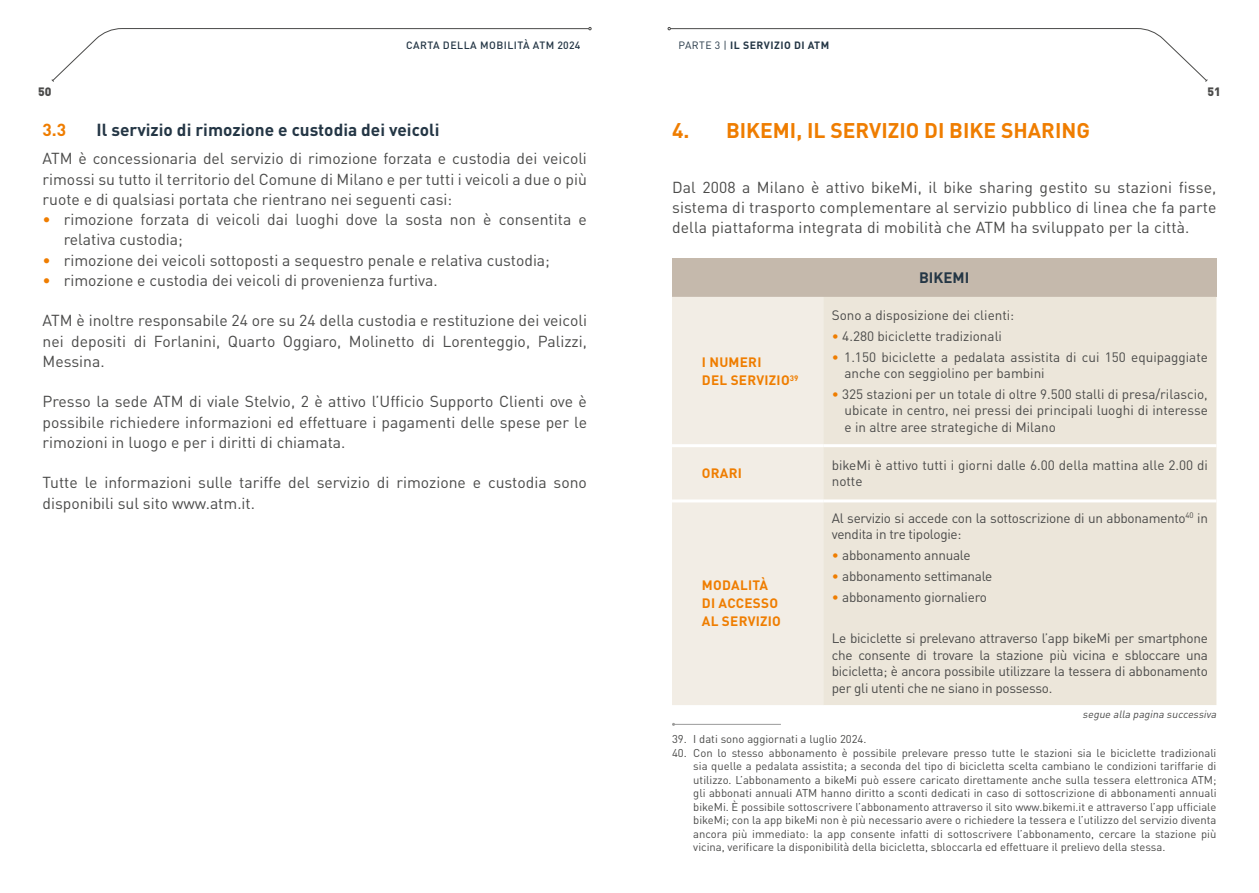
<style>
.page{position:relative;width:1259px;height:893px;background:#fff}
.page>*{position:absolute;margin:0;border:0;box-sizing:border-box;transform-origin:0 0}
.t1{font:700 21px "DIN Pro";color:#ef7d00}
.t2{font:700 17.25px "DIN Pro";color:#243645}
.t3{font:700 17.25px "DIN Pro";color:#ef7d00}
.t4{font:15.75px/20.2px "DIN Pro";color:#4a4a49;text-align:justify}
.t5{font:700 15px "DIN Pro";color:#243645}
.t6{font:13.5px/16.5px "DIN Pro";letter-spacing:-.005em;color:#4a4a49}
.t7{font:700 13.5px/18px "DIN Pro";letter-spacing:.02em;color:#ef7d00}
.t8{font:900 12px "DIN Pro";color:#4a4a49}
.t9{font:11.25px/13.5px "DIN Pro";color:#4a4a49;text-align:justify}
.t10{font:italic 10.5px "DIN Pro";color:#4a4a49}
.t11{font:500 10.5px "DIN Pro";letter-spacing:.045em;color:#243645}
.t12{font:700 10.5px "DIN Pro";letter-spacing:.045em;color:#243645}
.s1{font-weight:400}
.s2{color:#ef7d00}
</style>
<div class="page">
<div style="left:672px;top:259px;width:544px;height:38px;background:#c5b9ac"></div>
<div style="left:672px;top:297px;width:151px;height:408px;background:#f2ede5"></div>
<div style="left:823px;top:297px;width:393px;height:408px;background:#ece6da"></div>
<hr style="left:672px;top:444px;width:151px;height:3px;background:#fff">
<hr style="left:823px;top:444px;width:393px;height:3px;background:#fff">
<hr style="left:672px;top:499px;width:151px;height:3px;background:#fff">
<hr style="left:823px;top:499px;width:393px;height:3px;background:#fff">
<hr style="left:673px;top:724px;width:108px;height:1px;background:#9b9b9a">
<svg style="left:668px;top:27px;width:540px;height:55px"></svg>
<svg style="left:51px;top:27px;width:540px;height:55px"></svg>
<p class="t11" style="left:406px;top:37px;width:176px">CARTA DELLA MOBILITÀ ATM 2024</p>
<p class="t12" style="left:678px;top:37px;width:152px"><span class="s1">PARTE 3 |</span> IL SERVIZIO DI ATM</p>
<p class="t8" style="left:38px;top:81px;width:15px">50</p>
<p class="t8" style="left:1207px;top:81px;width:15px">51</p>
<p class="t3" style="left:43px;top:115px;width:25px">3.3</p>
<p class="t2" style="left:97px;top:115px;width:344px">Il servizio di rimozione e custodia dei veicoli</p>
<p class="t4" style="left:43px;top:147px;width:546px">ATM è concessionaria del servizio di rimozione forzata e custodia dei veicoli rimossi su tutto il territorio del Comune di Milano e per tutti i veicoli a due o più ruote e di qualsiasi portata che rientrano nei seguenti casi:</p>
<p class="t4" style="left:64px;top:208px;width:524px;text-indent:-21px"><span class="s2">•</span> rimozione forzata di veicoli dai luoghi dove la sosta non è consentita e relativa custodia;</p>
<p class="t4" style="left:43px;top:248px;width:509px"><span class="s2">•</span> rimozione dei veicoli sottoposti a sequestro penale e relativa custodia;</p>
<p class="t4" style="left:43px;top:269px;width:397px"><span class="s2">•</span> rimozione e custodia dei veicoli di provenienza furtiva.</p>
<p class="t4" style="left:43px;top:309px;width:546px">ATM è inoltre responsabile 24 ore su 24 della custodia e restituzione dei veicoli nei depositi di Forlanini, Quarto Oggiaro, Molinetto di Lorenteggio, Palizzi, Messina.</p>
<p class="t4" style="left:43px;top:390px;width:546px">Presso la sede ATM di viale Stelvio, 2 è attivo l’Ufficio Supporto Clienti ove è possibile richiedere informazioni ed effettuare i pagamenti delle spese per le rimozioni in luogo e per i diritti di chiamata.</p>
<p class="t4" style="left:43px;top:471px;width:546px">Tutte le informazioni sulle tariffe del servizio di rimozione e custodia sono disponibili sul sito www.atm.it.</p>
<h1 class="t1" style="left:672px;top:113px;width:419px">4. BIKEMI, IL SERVIZIO DI BIKE SHARING</h1>
<p class="t4" style="left:672px;top:175px;width:546px">Dal 2008 a Milano è attivo bikeMi, il bike sharing gestito su stazioni fisse, sistema di trasporto complementare al servizio pubblico di linea che fa parte della piattaforma integrata di mobilità che ATM ha sviluppato per la città.</p>
<p class="t5" style="left:919px;top:265px;width:52px">BIKEMI</p>
<p class="t7" style="left:702px;top:352px;width:98px">I NUMERI<br>DEL SERVIZIO<sup>39</sup></p>
<p class="t6" style="left:831px;top:306px;width:184px">Sono a disposizione dei clienti:</p>
<p class="t6" style="left:831px;top:326px;width:172px"><span class="s2">•</span> 4.280 biciclette tradizionali</p>
<p class="t6" style="left:844px;top:347px;width:365px;text-indent:-13px"><span class="s2">•</span> 1.150 biciclette a pedalata assistita di cui 150 equipaggiate anche con seggiolino per bambini</p>
<p class="t6" style="left:844px;top:384px;width:365px;text-align:justify;text-indent:-13px"><span class="s2">•</span> 325 stazioni per un totale di oltre 9.500 stalli di presa/rilascio, ubicate in centro, nei pressi dei principali luoghi di interesse e in altre aree strategiche di Milano</p>
<p class="t7" style="left:702px;top:463px;width:42px">ORARI</p>
<p class="t6" style="left:831px;top:455px;width:378px">bikeMi è attivo tutti i giorni dalle 6.00 della mattina alle 2.00 di notte</p>
<p class="t6" style="left:831px;top:508px;width:378px">Al servizio si accede con la sottoscrizione di un abbonamento<sup>40</sup> in vendita in tre tipologie:</p>
<p class="t6" style="left:831px;top:546px;width:140px"><span class="s2">•</span> abbonamento annuale</p>
<p class="t6" style="left:831px;top:566px;width:162px"><span class="s2">•</span> abbonamento settimanale</p>
<p class="t6" style="left:831px;top:587px;width:157px"><span class="s2">•</span> abbonamento giornaliero</p>
<p class="t6" style="left:831px;top:629px;width:378px;text-align:justify">Le biciclette si prelevano attraverso l’app bikeMi per smartphone che consente di trovare la stazione più vicina e sbloccare una bicicletta; è ancora possibile utilizzare la tessera di abbonamento per gli utenti che ne siano in possesso.</p>
<p class="t9" style="left:672px;top:731px;width:196px">39. I dati sono aggiornati a luglio 2024.</p>
<p class="t9" style="left:693px;top:745px;width:525px;text-indent:-21px">40. Con lo stesso abbonamento è possibile prelevare presso tutte le stazioni sia le biciclette tradizionali sia quelle a pedalata assistita; a seconda del tipo di bicicletta scelta cambiano le condizioni tariffarie di utilizzo. L’abbonamento a bikeMi può essere caricato direttamente anche sulla tessera elettronica ATM; gli abbonati annuali ATM hanno diritto a sconti dedicati in caso di sottoscrizione di abbonamenti annuali bikeMi. È possibile sottoscrivere l’abbonamento attraverso il sito www.bikemi.it e attraverso l’app ufficiale bikeMi; con la app bikeMi non è più necessario avere o richiedere la tessera e l’utilizzo del servizio diventa ancora più immediato: la app consente infatti di sottoscrivere l’abbonamento, cercare la stazione più vicina, verificare la disponibilità della bicicletta, sbloccarla ed effettuare il prelievo della stessa.</p>
<p class="t7" style="left:702px;top:574px;width:81px">MODALITÀ<br>DI ACCESSO<br>AL SERVIZIO</p>
<p class="t10" style="left:1082px;top:705px;width:138px">segue alla pagina successiva</p>
</div>
